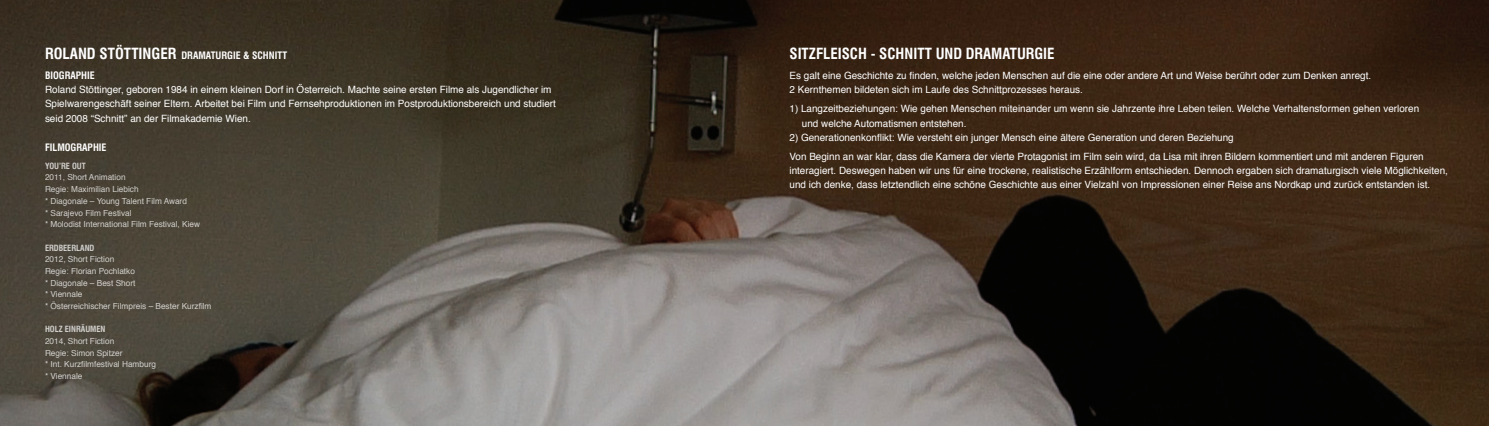
<style>
.page{position:relative;width:1489px;height:426px;background:#fff}
.page>*{position:absolute;margin:0;border:0;box-sizing:border-box;transform-origin:0 0}
.t1{font:700 condensed 15px "Swiss 721 BT";color:#fff}
.t2{font:10px/14.1px "Helvetica";color:#fff}
.t3{font:700 condensed 10px/20.1px "Swiss 721 BT";color:#fff}
.t4{font:8.38px/11.6px "Helvetica";color:#fff}
.t5{font:700 condensed 8.38px "Swiss 721 BT";color:#fff}
.s1{font-size:15px}
</style>
<div class="page">
<img style="left:0;top:0;width:1488px;height:425px">
<p class="t3" style="left:45px;top:45px;width:219px"><span class="s1">ROLAND STÖTTINGER</span> DRAMATURGIE &amp; SCHNITT<br>BIOGRAPHIE</p>
<p class="t2" style="left:45px;top:83px;width:512px">Roland Stöttinger, geboren 1984 in einem kleinen Dorf in Österreich. Machte seine ersten Filme als Jugendlicher im<br>Spielwarengeschäft seiner Eltern. Arbeitet bei Film und Fernsehproduktionen im Postproduktionsbereich und studiert seid 2008 “Schnitt” an der Filmakademie Wien.</p>
<p class="t3" style="left:45px;top:137px;width:59px">FILMOGRAPHIE</p>
<p class="t5" style="left:45px;top:160px;width:42px">YOU’RE OUT</p>
<p class="t4" style="left:45px;top:172px;width:156px">2011, Short Animation<br>Regie: Maximilian Liebich<br>* Diagonale – Young Talent Film Award<br>* Sarajevo Film Festival<br>* Molodist International Film Festival, Kiew</p>
<p class="t5" style="left:45px;top:242px;width:51px">ERDBEERLAND</p>
<p class="t4" style="left:45px;top:253px;width:168px">2012, Short Fiction<br>Regie: Florian Pochlatko<br>* Diagonale – Best Short<br>* Viennale<br>* Österreichischer Filmpreis – Bester Kurzfilm</p>
<p class="t5" style="left:45px;top:324px;width:62px">HOLZ EINRÄUMEN</p>
<p class="t4" style="left:45px;top:335px;width:112px">2014, Short Fiction<br>Regie: Simon Spitzer<br>* Int. Kurzfilmfestival Hamburg * Viennale</p>
<h1 class="t1" style="left:789px;top:44px;width:266px">SITZFLEISCH - SCHNITT UND DRAMATURGIE</h1>
<p class="t2" style="left:789px;top:69px;width:583px">Es galt eine Geschichte zu finden, welche jeden Menschen auf die eine oder andere Art und Weise berührt oder zum Denken anregt.<br>2 Kernthemen bildeten sich im Laufe des Schnittprozesses heraus.</p>
<p class="t2" style="left:801px;top:102px;width:618px;text-indent:-12px">1) Langzeitbeziehungen: Wie gehen Menschen miteinander um wenn sie Jahrzente ihre Leben teilen. Welche Verhaltensformen gehen verloren und welche Automatismen entstehen.</p>
<p class="t2" style="left:789px;top:128px;width:635px;line-height:19.1px">2) Generationenkonflikt: Wie versteht ein junger Mensch eine ältere Generation und deren Beziehung<br>Von Beginn an war klar, dass die Kamera der vierte Protagonist im Film sein wird, da Lisa mit ihren Bildern kommentiert und mit anderen Figuren</p>
<p class="t2" style="left:789px;top:164px;width:660px">interagiert. Deswegen haben wir uns für eine trockene, realistische Erzählform entschieden. Dennoch ergaben sich dramaturgisch viele Möglichkeiten, und ich denke, dass letztendlich eine schöne Geschichte aus einer Vielzahl von Impressionen einer Reise ans Nordkap und zurück entstanden ist.</p>
</div>
